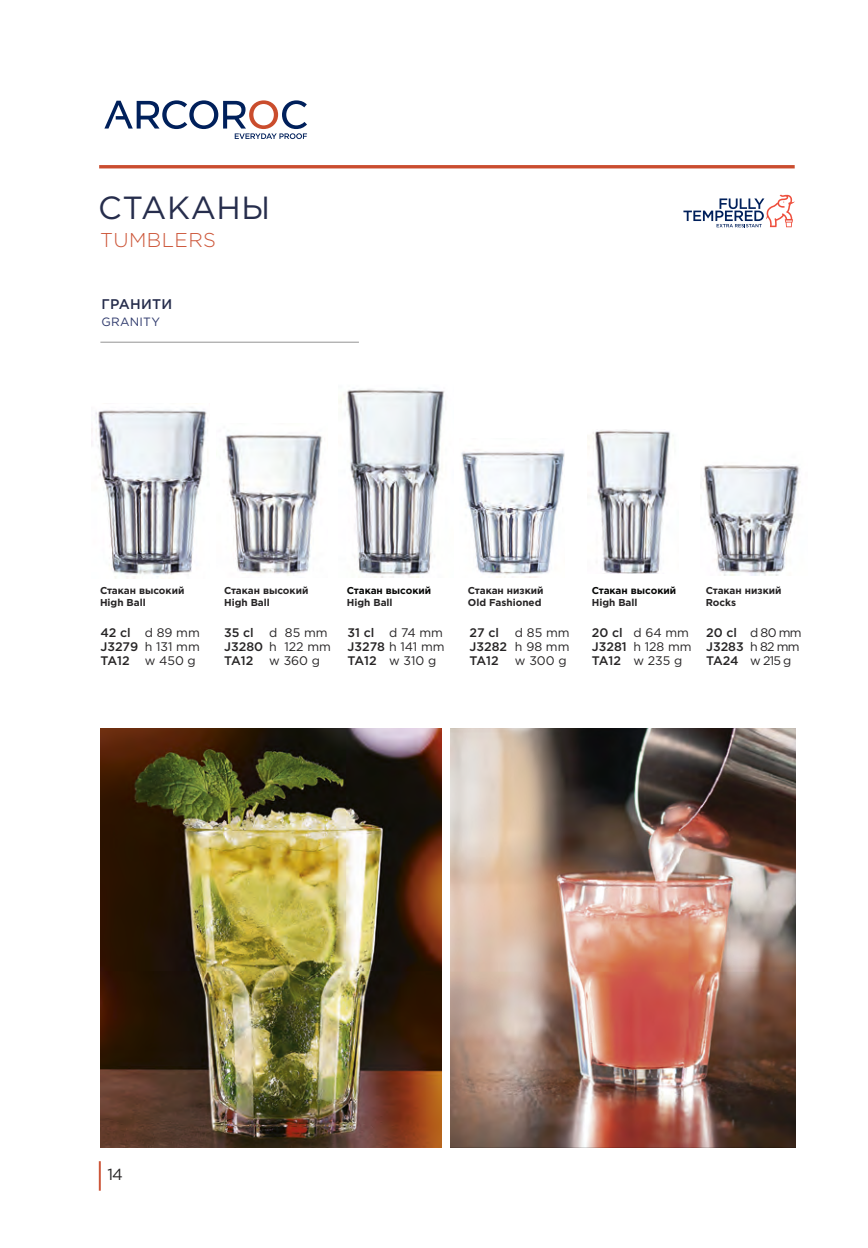
<style>
.page{position:relative;width:868px;height:1248px;background:#fff}
.page>*{position:absolute;margin:0;border:0;box-sizing:border-box;transform-origin:0 0}
.t1{font:32px "Gotham Pro";letter-spacing:.02em;color:#262d4c}
.t2{font:300 20px "Gotham Pro";letter-spacing:.02em;color:#cd573a}
.t3{font:16px "Gotham Pro";color:#262425}
.t4{font:500 14px "Gotham Pro";letter-spacing:.02em;color:#262d4c}
.Стиль_абзаца_2{font:500 12.4px/14px "Gotham Pro";color:#262425}
.Paragraphподпись_под{font:12.4px "Gotham Pro";color:#262425}
.Стиль_абзаца_2-2{font:12.4px "Gotham Pro";letter-spacing:-.06em;color:#262425}
.t5{font:12px "Gotham Pro";letter-spacing:.02em;color:#2e396c}
.Стиль_абзаца_2-3{font:700 10px/12px "Gotham Pro";color:#262425}
.Стиль_абзаца_2-4{font:700 10px/12px "Gotham Pro";color:#060706}
.s1{color:#262425}
.s2{font-weight:400}
</style>
<div class="page">
<hr style="left:99px;top:1161px;width:2px;height:29px;background:#cd573a">
<svg style="left:104px;top:100px;width:203px;height:39px"></svg>
<hr style="left:99px;top:165px;width:695px;height:3px;background:#ca4d2f">
<hr style="left:100px;top:341px;width:259px;height:2px;background:#b1b1b1">
<img style="left:100px;top:728px;width:342px;height:419px">
<img style="left:91px;top:409px;width:117px;height:169px">
<img style="left:338px;top:388px;width:107px;height:189px">
<img style="left:587px;top:429px;width:86px;height:144px">
<img style="left:450px;top:728px;width:345px;height:419px">
<img style="left:223px;top:435px;width:99px;height:141px">
<img style="left:700px;top:464px;width:100px;height:111px">
<img style="left:461px;top:450px;width:103px;height:127px">
<svg style="left:683px;top:195px;width:111px;height:32px"></svg>
<p class="t1" style="left:98px;top:189px;width:173px">СТАКАНЫ</p>
<p class="t2" style="left:100px;top:228px;width:117px">TUMBLERS</p>
<p class="t4" style="left:101px;top:296px;width:72px">ГРАНИТИ</p>
<p class="t5" style="left:101px;top:315px;width:60px">GRANITY</p>
<p class="Стиль_абзаца_2-3" style="left:100px;top:584px;width:86px">Стакан высокий<br>High Ball</p>
<p class="Стиль_абзаца_2" style="left:100px;top:625px;width:39px">42 cl<br>J3279</p>
<p class="Стиль_абзаца_2" style="left:100px;top:653px;width:31px">TA12</p>
<p class="Paragraphподпись_под" style="left:145px;top:625px;width:57px">d 89 mm</p>
<p class="Paragraphподпись_под" style="left:145px;top:639px;width:57px">h 131 mm</p>
<p class="Paragraphподпись_под" style="left:145px;top:653px;width:53px">w 450 g</p>
<p class="Стиль_абзаца_2-3" style="left:224px;top:584px;width:86px">Стакан высокий<br>High Ball</p>
<p class="Стиль_абзаца_2" style="left:224px;top:625px;width:31px">35 cl</p>
<p class="Стиль_абзаца_2" style="left:224px;top:639px;width:40px">J3280<br>TA12</p>
<p class="Paragraphподпись_под" style="left:269px;top:625px;width:60px">d 85 mm</p>
<p class="Paragraphподпись_под" style="left:269px;top:639px;width:63px">h 122 mm</p>
<p class="Paragraphподпись_под" style="left:269px;top:653px;width:52px">w 360 g</p>
<p class="Стиль_абзаца_2-4" style="left:347px;top:584px;width:86px">Стакан высокий<br><span class="s1">High Ball</span></p>
<p class="Стиль_абзаца_2-4" style="left:591px;top:584px;width:86px">Стакан высокий<br><span class="s1">High Ball</span></p>
<p class="Стиль_абзаца_2" style="left:347px;top:625px;width:99px">31 cl<br>J3278 <span class="s2">h 141 mm</span></p>
<p class="Стиль_абзаца_2" style="left:347px;top:653px;width:31px">TA12</p>
<p class="Стиль_абзаца_2-3" style="left:468px;top:584px;width:77px">Стакан низкий<br>Old Fashioned</p>
<p class="Стиль_абзаца_2" style="left:469px;top:625px;width:31px">27 cl</p>
<p class="Стиль_абзаца_2" style="left:469px;top:639px;width:39px">J3282</p>
<p class="Стиль_абзаца_2" style="left:469px;top:653px;width:31px">TA12</p>
<p class="Paragraphподпись_под" style="left:389px;top:625px;width:55px">d 74 mm</p>
<p class="Paragraphподпись_под" style="left:389px;top:653px;width:49px">w 310 g</p>
<p class="Paragraphподпись_под" style="left:515px;top:625px;width:56px">d 85 mm</p>
<p class="Paragraphподпись_под" style="left:515px;top:639px;width:56px">h 98 mm</p>
<p class="Paragraphподпись_под" style="left:515px;top:653px;width:53px">w 300 g</p>
<p class="Стиль_абзаца_2" style="left:591px;top:625px;width:36px">20 cl<br>J3281</p>
<p class="Стиль_абзаца_2" style="left:591px;top:653px;width:31px">TA12</p>
<p class="Paragraphподпись_под" style="left:633px;top:625px;width:57px">d 64 mm</p>
<p class="Paragraphподпись_под" style="left:633px;top:639px;width:60px">h 128 mm</p>
<p class="Paragraphподпись_под" style="left:633px;top:653px;width:50px">w 235 g</p>
<p class="Стиль_абзаца_2-3" style="left:705px;top:584px;width:77px">Стакан низкий<br>Rocks</p>
<p class="Стиль_абзаца_2" style="left:706px;top:625px;width:39px">20 cl<br>J3283</p>
<p class="Стиль_абзаца_2" style="left:706px;top:653px;width:34px">TA24</p>
<p class="Стиль_абзаца_2-2" style="left:750px;top:625px;width:53px">d 80 mm</p>
<p class="Стиль_абзаца_2-2" style="left:750px;top:639px;width:51px">h 82 mm</p>
<p class="Стиль_абзаца_2-2" style="left:750px;top:653px;width:43px">w 215 g</p>
<p class="t3" style="left:108px;top:1165px;width:17px">14</p>
</div>
